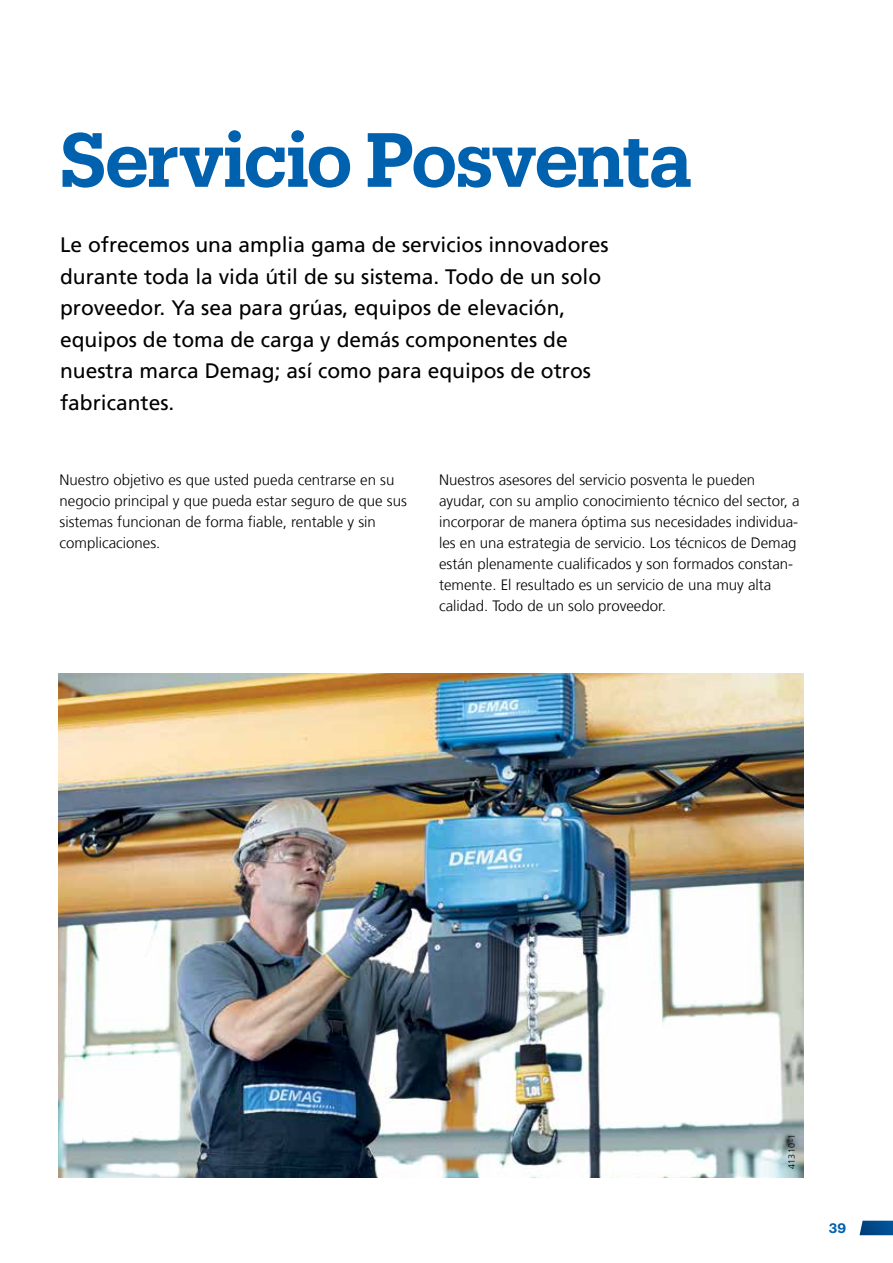
<style>
.page{position:relative;width:893px;height:1263px;background:#fff}
.page>*{position:absolute;margin:0;border:0;box-sizing:border-box;transform-origin:0 0}
.t1{font:600 75px "Produkt";letter-spacing:-.02em;color:#0061af}
.t2{font:21px/31.5px "Frutiger LT Com";color:#000}
.t3{font:300 15px/21px "Frutiger LT Com";color:#000}
.t4{font:600 13.5px "Produkt";color:#0061af}
.t5{font:300 9px "Frutiger LT Com";letter-spacing:.05em;color:#000}
</style>
<div class="page">
<img style="left:58px;top:674px;width:746px;height:504px">
<svg style="left:859px;top:1221px;width:34px;height:14px"></svg>
<h1 class="t1" style="left:60px;top:107px;width:634px">Servicio Posventa</h1>
<p class="t2" style="left:60px;top:229px;width:550px">Le ofrecemos una amplia gama de servicios innovadores durante toda la vida útil de su sistema. Todo de un solo proveedor. Ya sea para grúas, equipos de elevación, equipos de toma de carga y demás componentes de nuestra marca Demag; así como para equipos de otros fabricantes.</p>
<p class="t3" style="left:60px;top:469px;width:349px">Nuestro objetivo es que usted pueda centrarse en su negocio principal y que pueda estar seguro de que sus sistemas funcionan de forma fiable, rentable y sin complicaciones.</p>
<p class="t3" style="left:439px;top:469px;width:362px">Nuestros asesores del servicio posventa le pueden ayudar, con su amplio conocimiento técnico del sector, a incorporar de manera óptima sus necesidades individua&shy;les en una estrategia de servicio. Los técnicos de Demag están plenamente cualificados y son formados constan&shy;temente. El resultado es un servicio de una muy alta calidad. Todo de un solo proveedor.</p>
<p class="t5" style="left:786px;top:1169px;width:37px;rotate:-90deg">41310-1</p>
<p class="t4" style="left:829px;top:1219px;width:19px">39</p>
</div>
